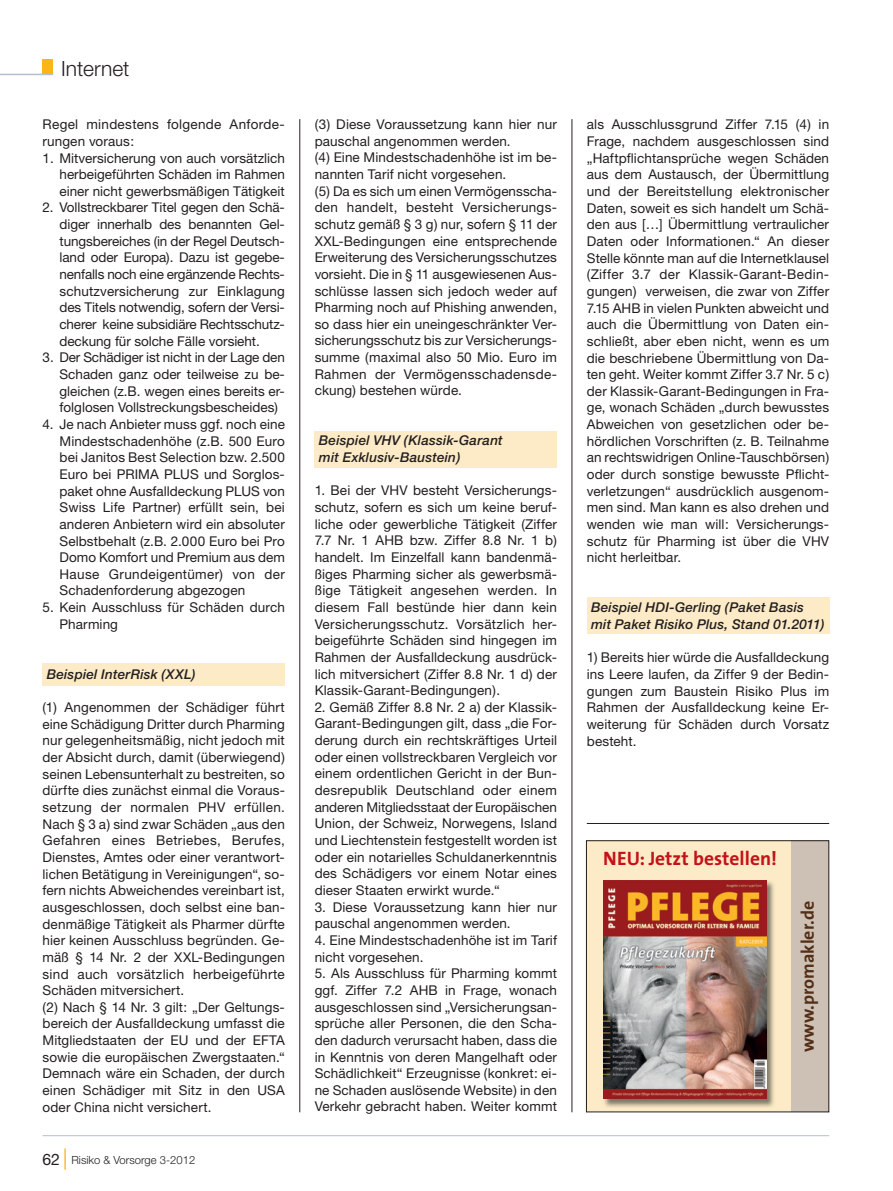
<style>
.page{position:relative;width:893px;height:1191px;background:#fff}
.page>*{position:absolute;margin:0;border:0;box-sizing:border-box;transform-origin:0 0}
.t1{font:300 21px "Helvetica Neue";color:#231f20}
.t2{font:700 19.5px "The Sans";color:#c4121a}
.t3{font:700 18px "The Sans";color:#532f18}
.t4{font:13.5px/16.6px "Helvetica Neue";letter-spacing:.01em;color:#231f20;text-align:justify}
.t5{font:italic 500 13.5px/16.6px "Helvetica Neue";letter-spacing:.015em;color:#231f20}
.t6{font:300 11.25px "Helvetica Neue";color:#231f20}
.s1{font-weight:400;font-size:15.75px}
</style>
<div class="page">
<hr style="left:43px;top:1135px;width:786px;height:1px;background:#b0c2d2">
<hr style="left:64px;top:1148px;width:2px;height:21px;background:#f9b614">
<div style="left:315px;top:431px;width:242px;height:37px;background:#fcebc6"></div>
<div style="left:587px;top:597px;width:242px;height:37px;background:#fcebc6"></div>
<div style="left:43px;top:663px;width:242px;height:22px;background:#fcebc6"></div>
<div style="left:43px;top:60px;width:10px;height:14px;background:#f9b614"></div>
<hr style="left:0;top:74px;width:53px;height:1px;background:#b0c2d2">
<hr style="left:299px;top:119px;width:1px;height:993px;background:#231f20">
<hr style="left:572px;top:119px;width:1px;height:993px;background:#231f20">
<div style="left:586px;top:840px;width:242px;height:272px;background:#fcebc6"></div>
<div style="left:791px;top:840px;width:37px;height:272px;background:#cdc0b5"></div>
<div style="left:586px;top:840px;width:243px;height:272px;border:1px solid #231f20"></div>
<img style="left:604px;top:880px;width:170px;height:227px">
<img style="left:603px;top:880px;width:163px;height:219px">
<hr style="left:587px;top:823px;width:242px;height:1px;background:#231f20">
<h1 class="t1" style="left:61px;top:61px;width:70px">Internet</h1>
<p class="t4" style="left:43px;top:117px;width:244px">Regel mindestens folgende Anforde&shy;rungen voraus:</p>
<p class="t4" style="left:60px;top:151px;width:227px;text-indent:-17px">1. Mitversicherung von auch vorsätzlich herbeigeführten Schäden im Rahmen einer nicht gewerbsmäßigen Tätigkeit</p>
<p class="t4" style="left:60px;top:201px;width:227px;text-indent:-17px">2. Vollstreckbarer Titel gegen den Schä&shy;diger innerhalb des benannten Gel&shy;tungsbereiches (in der Regel Deutsch&shy;land oder Europa). Dazu ist gegebe&shy;nenfalls noch eine ergänzende Rechts&shy;schutzversicherung zur Einklagung des Titels notwendig, sofern der Versi&shy;cherer keine subsidiäre Rechtsschutz&shy;deckung für solche Fälle vorsieht.</p>
<p class="t4" style="left:60px;top:350px;width:227px;text-indent:-17px">3. Der Schädiger ist nicht in der Lage den Schaden ganz oder teilweise zu be&shy;gleichen (z.B. wegen eines bereits er&shy;folglosen Vollstreckungsbescheides)</p>
<p class="t4" style="left:60px;top:417px;width:227px;text-indent:-17px">4. Je nach Anbieter muss ggf. noch eine Mindestschadenhöhe (z.B. 500 Euro bei Janitos Best Selection bzw. 2.500<br>Euro bei PRIMA PLUS und Sorglos&shy;paket ohne Ausfalldeckung PLUS von Swiss Life Partner) erfüllt sein, bei anderen Anbietern wird ein absoluter Selbstbehalt (z.B. 2.000 Euro bei Pro Domo Komfort und Premium aus dem Hause Grundeigentümer) von der Schadenforderung abgezogen</p>
<p class="t4" style="left:60px;top:600px;width:227px;text-indent:-17px">5. Kein Ausschluss für Schäden durch<br>Pharming</p>
<p class="t5" style="left:47px;top:667px;width:150px">Beispiel InterRisk (XXL)</p>
<p class="t4" style="left:43px;top:700px;width:244px;text-align:left">(1) Angenommen der Schädiger führt eine Schädigung Dritter durch Pharming nur gelegenheitsmäßig, nicht jedoch mit der Absicht durch, damit (überwiegend) seinen Lebensunterhalt zu bestreiten, so dürfte dies zunächst einmal die Voraus&shy;setzung der normalen PHV erfüllen.<br>Nach § 3 a) sind zwar Schäden „aus den Gefahren eines Betriebes, Berufes, Dienstes, Amtes oder einer verantwort&shy;lichen Betätigung in Vereinigungen“, so&shy;fern nichts Abweichendes vereinbart ist, ausgeschlossen, doch selbst eine ban&shy;denmäßige Tätigkeit als Pharmer dürfte hier keinen Ausschluss begründen. Ge&shy;mäß § 14 Nr. 2 der XXL-Bedingungen sind auch vorsätzlich herbeigeführte Schäden mitversichert.<br>(2) Nach § 14 Nr. 3 gilt: „Der Geltungs&shy;bereich der Ausfalldeckung umfasst die Mitgliedstaaten der EU und der EFTA sowie die europäischen Zwergstaaten.“ Demnach wäre ein Schaden, der durch einen Schädiger mit Sitz in den USA oder China nicht versichert.</p>
<p class="t6" style="left:43px;top:1155px;width:154px"><span class="s1">62</span> Risiko &amp; Vorsorge 3-2012</p>
<p class="t4" style="left:315px;top:117px;width:244px;text-align:left">(3) Diese Voraussetzung kann hier nur pauschal angenommen werden.<br>(4) Eine Mindestschadenhöhe ist im be&shy;nannten Tarif nicht vorgesehen.<br>(5) Da es sich um einen Vermögensscha&shy;den handelt, besteht Versicherungs&shy;schutz gemäß § 3 g) nur, sofern § 11 der XXL-Bedingungen eine entsprechende Erweiterung des Versicherungsschutzes vorsieht. Die in § 11 ausgewiesenen Aus&shy;schlüsse lassen sich jedoch weder auf Pharming noch auf Phishing anwenden, so dass hier ein uneingeschränkter Ver&shy;sicherungsschutz bis zur Versicherungs&shy;summe (maximal also 50 Mio. Euro im Rahmen der Vermögensschadensde&shy;ckung) bestehen würde.</p>
<p class="t5" style="left:319px;top:433px;width:185px">Beispiel VHV (Klassik-Garant mit Exklusiv-Baustein)</p>
<p class="t4" style="left:315px;top:483px;width:244px">1. Bei der VHV besteht Versicherungs&shy;schutz, sofern es sich um keine beruf&shy;liche oder gewerbliche Tätigkeit (Ziffer 7.7 Nr. 1 AHB bzw. Ziffer 8.8 Nr. 1 b) handelt. Im Einzelfall kann bandenmä&shy;ßiges Pharming sicher als gewerbsmä&shy;ßige Tätigkeit angesehen werden. In diesem Fall bestünde hier dann kein Versicherungsschutz. Vorsätzlich her&shy;beigeführte Schäden sind hingegen im Rahmen der Ausfalldeckung ausdrück&shy;lich mitversichert (Ziffer 8.8 Nr. 1 d) der Klassik-Garant-Bedingungen).</p>
<p class="t4" style="left:315px;top:700px;width:244px">2. Gemäß Ziffer 8.8 Nr. 2 a) der Klassik-Garant-Bedingungen gilt, dass „die For&shy;derung durch ein rechtskräftiges Urteil oder einen vollstreckbaren Vergleich vor einem ordentlichen Gericht in der Bun&shy;desrepublik Deutschland oder einem anderen Mitgliedsstaat der Europäischen Union, der Schweiz, Norwegens, Island und Liechtenstein festgestellt worden ist oder ein notarielles Schuldanerkenntnis des Schädigers vor einem Notar eines dieser Staaten erwirkt wurde.“</p>
<p class="t4" style="left:315px;top:900px;width:244px">3. Diese Voraussetzung kann hier nur pauschal angenommen werden.</p>
<p class="t4" style="left:315px;top:933px;width:244px">4. Eine Mindestschadenhöhe ist im Tarif nicht vorgesehen.</p>
<p class="t4" style="left:315px;top:966px;width:244px">5. Als Ausschluss für Pharming kommt ggf. Ziffer 7.2 AHB in Frage, wonach ausgeschlossen sind „Versicherungsan&shy;sprüche aller Personen, die den Scha&shy;den dadurch verursacht haben, dass die in Kenntnis von deren Mangelhaft oder Schädlichkeit“ Erzeugnisse (konkret: ei&shy;ne Schaden auslösende Website) in den Verkehr gebracht haben. Weiter kommt</p>
<p class="t4" style="left:587px;top:118px;width:244px">als Ausschlussgrund Ziffer 7.15 (4) in Frage, nachdem ausgeschlossen sind „Haftpflichtansprüche wegen Schäden aus dem Austausch, der Übermittlung und der Bereitstellung elektronischer Daten, soweit es sich handelt um Schä&shy;den aus […] Übermittlung vertraulicher Daten oder Informationen.“ An dieser Stelle könnte man auf die Internetklausel (Ziffer 3.7 der Klassik-Garant-Bedin&shy;gungen) verweisen, die zwar von Ziffer 7.15 AHB in vielen Punkten abweicht und auch die Übermittlung von Daten ein&shy;schließt, aber eben nicht, wenn es um die beschriebene Übermittlung von Da&shy;ten geht. Weiter kommt Ziffer 3.7 Nr. 5 c) der Klassik-Garant-Bedingungen in Fra&shy;ge, wonach Schäden „durch bewusstes Abweichen von gesetzlichen oder be&shy;hördlichen Vorschriften (z. B. Teilnahme an rechtswidrigen Online-Tauschbörsen) oder durch sonstige bewusste Pflicht&shy;verletzungen“ ausdrücklich ausgenom&shy;men sind. Man kann es also drehen und wenden wie man will: Versicherungs&shy;schutz für Pharming ist über die VHV nicht herleitbar.</p>
<p class="t5" style="left:591px;top:600px;width:235px">Beispiel HDI-Gerling (Paket Basis mit Paket Risiko Plus, Stand 01.2011)</p>
<p class="t4" style="left:587px;top:650px;width:244px">1) Bereits hier würde die Ausfalldeckung ins Leere laufen, da Ziffer 9 der Bedin&shy;gungen zum Baustein Risiko Plus im Rahmen der Ausfalldeckung keine Er&shy;weiterung für Schäden durch Vorsatz besteht.</p>
<h2 class="t2" style="left:603px;top:851px;width:176px">NEU: Jetzt bestellen!</h2>
<h3 class="t3" style="left:801px;top:1052px;width:152px;rotate:-90deg">www.promakler.de</h3>
</div>
